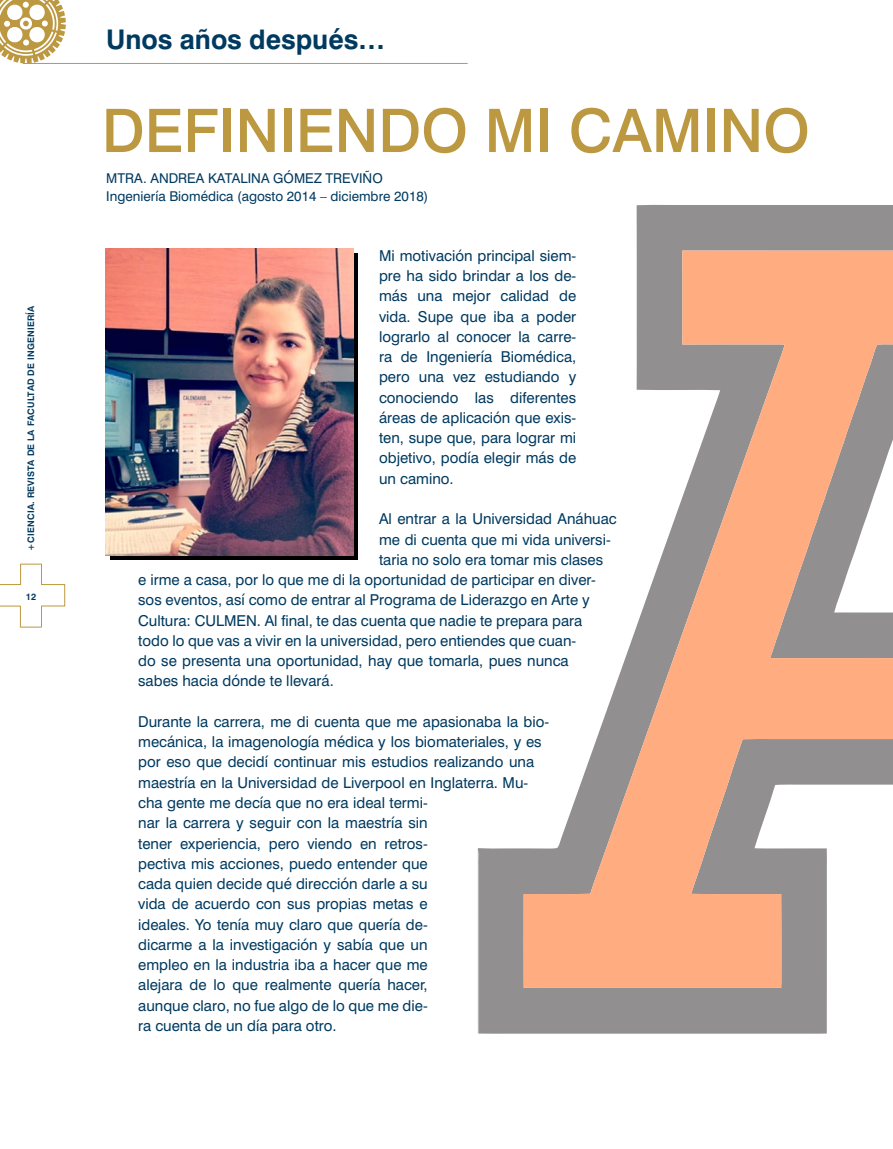
<style>
.page{position:relative;width:893px;height:1149px;background:#fff}
.page>*{position:absolute;margin:0;border:0;box-sizing:border-box;transform-origin:0 0}
.t1{font:500 60px "Swiss 721";color:#bc9840}
.t2{font:700 27px "Swiss 721";color:#003a60}
.t3{font:15px/20.2px "Swiss 721 Roman";color:#003a60;text-align:justify}
.t4{font:13.5px/18px "Swiss 721 Roman";color:#003a60}
.t5{font:700 9.15px "Swiss 721";color:#003a60}
.t6{font:700 9px "Swiss 721";letter-spacing:.02em;color:#003a60}
</style>
<div class="page">
<svg style="left:0;top:0;width:66px;height:63px"></svg>
<hr style="left:23px;top:63px;width:444px;height:1px;background:#bc9840">
<svg style="left:0;top:563px;width:65px;height:64px"></svg>
<svg style="left:110px;top:253px;width:247px;height:306px;background:#251b1e"></svg>
<img style="left:106px;top:248px;width:247px;height:307px">
<svg style="left:479px;top:205px;width:414px;height:828px"></svg>
<svg style="left:524px;top:250px;width:369px;height:737px"></svg>
<svg style="left:478px;top:848px;width:1px;height:185px"></svg>
<p class="t6" style="left:26px;top:550px;width:246px;rotate:-90deg">+CIENCIA. REVISTA DE LA FACULTAD DE INGENIERÍA</p>
<p class="t5" style="left:26px;top:590px;width:12px">12</p>
<h2 class="t2" style="left:106px;top:23px;width:280px">Unos años después…</h2>
<h1 class="t1" style="left:102px;top:94px;width:709px">DEFINIENDO MI CAMINO</h1>
<p class="t4" style="left:106px;top:169px;width:323px">MTRA. ANDREA KATALINA GÓMEZ TREVIÑO<br>Ingeniería Biomédica (agosto 2014 – diciembre 2018)</p>
<p class="t3" style="left:379px;top:245px;width:199px">Mi motivación principal siem&shy;pre ha sido brindar a los de&shy;más una mejor calidad de vida. Supe que iba a poder lograrlo al conocer la carre&shy;ra de Ingeniería Biomédica, pero una vez estudiando y conociendo las diferentes áreas de aplicación que exis&shy;ten, supe que, para lograr mi objetivo, podía elegir más de un camino.</p>
<p class="t3" style="left:379px;top:508px;width:239px">Al entrar a la Universidad Anáhuac</p>
<p class="t3" style="left:379px;top:528px;width:233px">me di cuenta que mi vida universi-</p>
<p class="t3" style="left:379px;top:549px;width:226px">taria no solo era tomar mis clases</p>
<p class="t3" style="left:138px;top:569px;width:459px">e irme a casa, por lo que me di la oportunidad de participar en diver-</p>
<p class="t3" style="left:138px;top:589px;width:453px">sos eventos, así como de entrar al Programa de Liderazgo en Arte y</p>
<p class="t3" style="left:138px;top:609px;width:446px">Cultura: CULMEN. Al final, te das cuenta que nadie te prepara para</p>
<p class="t3" style="left:138px;top:630px;width:439px">todo lo que vas a vivir en la universidad, pero entiendes que cuan-</p>
<p class="t3" style="left:138px;top:650px;width:432px">do se presenta una oportunidad, hay que tomarla, pues nunca</p>
<p class="t3" style="left:138px;top:670px;width:197px">sabes hacia dónde te llevará.</p>
<p class="t3" style="left:138px;top:711px;width:413px;text-align:left">Durante la carrera, me di cuenta que me apasionaba la bio&shy;mecánica, la imagenología médica y los biomateriales, y es por eso que decidí continuar mis estudios realizando una maestría en la Universidad de Liverpool en Inglaterra. Mu&shy;cha gente me decía que no era ideal termi-<br>nar la carrera y seguir con la maestría sin<br>tener experiencia, pero viendo en retros-<br>pectiva mis acciones, puedo entender que<br>cada quien decide qué dirección darle a su<br>vida de acuerdo con sus propias metas e<br>ideales. Yo tenía muy claro que quería de-<br>dicarme a la investigación y sabía que un<br>empleo en la industria iba a hacer que me<br>alejara de lo que realmente quería hacer,<br>aunque claro, no fue algo de lo que me die-<br>ra cuenta de un día para otro.</p>
</div>
